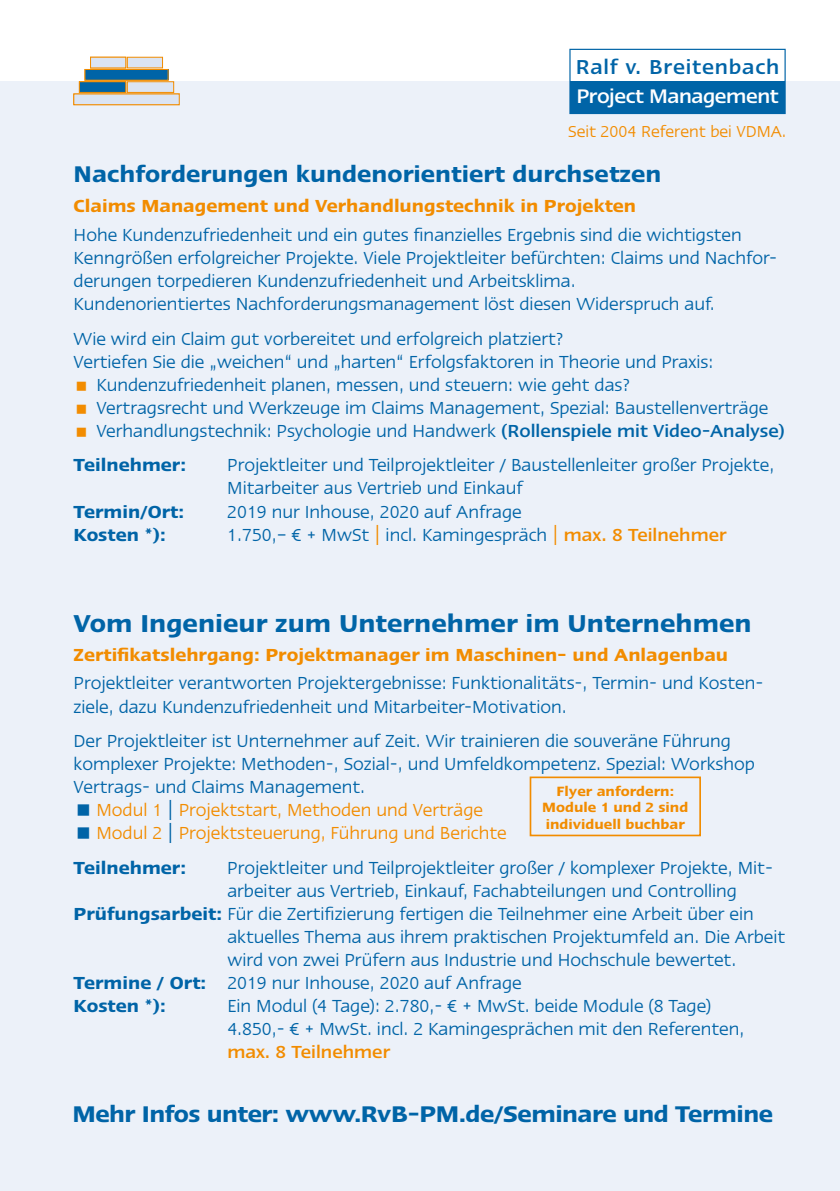
<style>
.page{position:relative;width:840px;height:1191px;background:#fff}
.page>*{position:absolute;margin:0;border:0;box-sizing:border-box;transform-origin:0 0}
.t1{font:600 28px "Linotype Ergo";color:#0064a7}
.t2{font:600 26px "Linotype Ergo";letter-spacing:-.02em;color:#0064a7}
.t3{font:600 26px "Linotype Ergo";color:#0064a7}
.t4{font:500 23.2px "Linotype Ergo";letter-spacing:.035em;color:#0064a7}
.t5{font:500 22.6px "Linotype Ergo";letter-spacing:-.02em;color:#fff}
.t6{font:20px/23px "Linotype Ergo";color:#0064a7}
.t7{font:600 20px "Linotype Ergo";color:#f28c00}
.t8{font:20px "Linotype Ergo";color:#f28c00}
.t9{font:600 20px "Linotype Ergo";color:#0064a7}
.t10{font:500 20px "Linotype Ergo";color:#f28c00}
.t11{font:18.2px "Linotype Ergo";color:#f28c00}
.t12{font:600 15.4px/16.4px "Linotype Ergo";color:#f28c00;text-align:center}
.s1{font-weight:500}
.s2{color:#f28c00}
.s3{font-weight:500;color:#f28c00}
.s4{color:#0064a7}
.s5{font-weight:600}
</style>
<div class="page">
<div style="left:0;top:81px;width:839px;height:1110px;background:#ecf1f9"></div>
<div style="left:529px;top:776px;width:171px;height:60px;border:2px solid #f28c00"></div>
<div style="left:570px;top:81px;width:214px;height:32px;background:#0064a7"></div>
<div style="left:569px;top:49px;width:216px;height:65px;border:1px solid #0064a7"></div>
<div style="left:127px;top:57px;width:35px;height:11px;background:#dbe4f3"></div>
<div style="left:127px;top:82px;width:46px;height:10px;background:#dbe4f3"></div>
<div style="left:127px;top:81px;width:47px;height:12px;border:1px solid #f28c00"></div>
<div style="left:90px;top:57px;width:36px;height:11px;background:#dbe4f3"></div>
<div style="left:85px;top:69px;width:83px;height:11px;background:#0064a7"></div>
<div style="left:85px;top:69px;width:83px;height:11px;border:1px solid #f28c00"></div>
<div style="left:79px;top:82px;width:47px;height:10px;background:#0064a7"></div>
<div style="left:79px;top:81px;width:47px;height:12px;border:1px solid #f28c00"></div>
<div style="left:74px;top:94px;width:105px;height:11px;background:#dbe4f3"></div>
<div style="left:74px;top:94px;width:105px;height:11px;border:1px solid #f28c00"></div>
<p class="t4" style="left:575px;top:55px;width:205px">Ralf v. Breitenbach</p>
<p class="t5" style="left:576px;top:84px;width:204px">Project Management</p>
<p class="t11" style="left:568px;top:122px;width:220px">Seit 2004 Referent bei VDMA.</p>
<h2 class="t3" style="left:74px;top:160px;width:589px">Nachforderungen kundenorientiert durchsetzen</h2>
<p class="t7" style="left:74px;top:195px;width:564px">Claims Management und Verhandlungstechnik in Projekten</p>
<p class="t6" style="left:74px;top:223px;width:704px">Hohe Kundenzufriedenheit und ein gutes finanzielles Ergebnis sind die wichtigsten Kenngrößen erfolgreicher Projekte. Viele Projektleiter befürchten: Claims und Nachfor&shy;derungen torpedieren Kundenzufriedenheit und Arbeitsklima.<br>Kundenorientiertes Nachforderungsmanagement löst diesen Widerspruch auf.</p>
<p class="t6" style="left:74px;top:327px;width:491px">Wie wird ein Claim gut vorbereitet und erfolgreich platziert?</p>
<p class="t6" style="left:74px;top:350px;width:641px">Vertiefen Sie die „weichen“ und „harten“ Erfolgsfaktoren in Theorie und Praxis:</p>
<p class="t6" style="left:96px;top:373px;width:535px">Kundenzufriedenheit planen, messen, und steuern: wie geht das?</p>
<p class="t6" style="left:96px;top:396px;width:673px">Vertragsrecht und Werkzeuge im Claims Management, Spezial: Baustellenverträge</p>
<p class="t6" style="left:96px;top:419px;width:690px">Verhandlungstechnik: Psychologie und Handwerk <span class="s1">(Rollenspiele mit Video-Analyse)</span></p>
<p class="t9" style="left:74px;top:454px;width:114px">Teilnehmer:</p>
<p class="t6" style="left:227px;top:453px;width:548px">Projektleiter und Teilprojektleiter / Baustellenleiter großer Projekte,<br>Mitarbeiter aus Vertrieb und Einkauf</p>
<p class="t9" style="left:74px;top:501px;width:112px">Termin/Ort:</p>
<p class="t6" style="left:227px;top:500px;width:296px">2019 nur Inhouse, 2020 auf Anfrage</p>
<p class="t9" style="left:74px;top:524px;width:94px">Kosten *):</p>
<p class="t6" style="left:227px;top:523px;width:500px">1.750,– € + MwSt <span class="s2">|</span> incl. Kamingespräch <span class="s2">|</span> <span class="s3">max. 8 Teilnehmer</span></p>
<h1 class="t1" style="left:74px;top:608px;width:679px">Vom Ingenieur zum Unternehmer im Unternehmen</h1>
<p class="t7" style="left:74px;top:644px;width:655px">Zertifikatslehrgang: Projektmanager im Maschinen- und Anlagenbau</p>
<p class="t6" style="left:74px;top:671px;width:691px">Projektleiter verantworten Projektergebnisse: Funktionalitäts-, Termin- und Kosten&shy;ziele, dazu Kundenzufriedenheit und Mitarbeiter-Motivation.</p>
<p class="t6" style="left:74px;top:729px;width:658px">Der Projektleiter ist Unternehmer auf Zeit. Wir trainieren die souveräne Führung</p>
<p class="t6" style="left:74px;top:752px;width:682px">komplexer Projekte: Methoden-, Sozial-, und Umfeldkompetenz. Spezial: Workshop</p>
<p class="t6" style="left:74px;top:775px;width:293px">Vertrags- und Claims Management.</p>
<p class="t8" style="left:96px;top:799px;width:388px">Modul 1 <span class="s4">|</span> Projektstart, Methoden und Verträge</p>
<p class="t8" style="left:96px;top:822px;width:411px">Modul 2 <span class="s4">|</span> Projektsteuerung, Führung und Berichte</p>
<p class="t9" style="left:74px;top:857px;width:114px">Teilnehmer:</p>
<p class="t6" style="left:227px;top:856px;width:547px">Projektleiter und Teilprojektleiter großer / komplexer Projekte, Mit-</p>
<p class="t6" style="left:227px;top:879px;width:511px">arbeiter aus Vertrieb, Einkauf, Fachabteilungen und Controlling</p>
<p class="t6" style="left:74px;top:902px;width:681px"><span class="s5">Prüfungsarbeit:</span> Für die Zertifizierung fertigen die Teilnehmer eine Arbeit über ein</p>
<p class="t6" style="left:227px;top:925px;width:559px">aktuelles Thema aus ihrem praktischen Projektumfeld an. Die Arbeit</p>
<p class="t6" style="left:227px;top:948px;width:510px">wird von zwei Prüfern aus Industrie und Hochschule bewertet.</p>
<p class="t6" style="left:74px;top:971px;width:449px"><span class="s5">Termine / Ort:</span> 2019 nur Inhouse, 2020 auf Anfrage</p>
<p class="t9" style="left:74px;top:995px;width:94px">Kosten *):</p>
<p class="t6" style="left:227px;top:994px;width:518px">Ein Modul (4 Tage): 2.780,- € + MwSt. beide Module (8 Tage)<br>4.850,- € + MwSt. incl. 2 Kamingesprächen mit den Referenten,</p>
<p class="t10" style="left:227px;top:1041px;width:164px">max. 8 Teilnehmer</p>
<p class="t12" style="left:542px;top:783px;width:147px">Flyer anfordern:<br>Module 1 und 2 sind individuell buchbar</p>
<h2 class="t2" style="left:72px;top:1100px;width:701px">Mehr Infos unter: www.RvB-PM.de/Seminare und Termine</h2>
</div>
